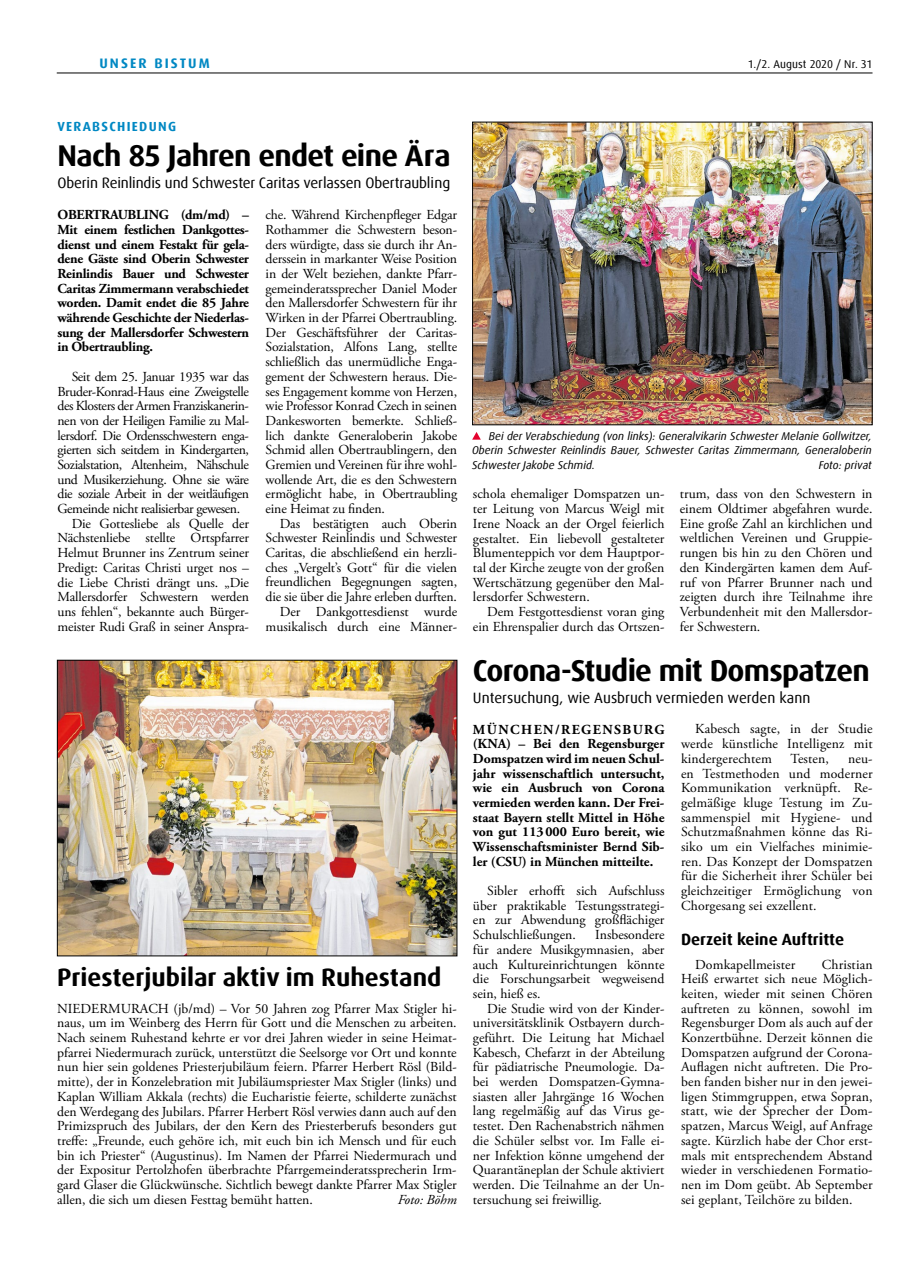
<style>
.page{position:relative;width:908px;height:1276px;background:#fff}
.page>*{position:absolute;margin:0;border:0;box-sizing:border-box;transform-origin:0 0}
.t1{font:700 30px "Dax Offc Pro";letter-spacing:-.025em;color:#000}
.t2{font:700 25px "Dax Offc Pro";color:#000}
.t3{font:700 16.25px "Dax Offc Pro";color:#000}
.t4{font:15px "Dax Offc Pro";letter-spacing:-.01em;color:#000}
.t5{font:13.75px/14.6px "Adobe Garamond Pro";letter-spacing:-.01em;color:#000;text-align:justify}
.t6{font:700 13.75px/14.6px "Adobe Garamond Pro";letter-spacing:-.015em;color:#000;text-align:justify}
.t7{font:13.75px "Adobe Garamond Pro";letter-spacing:-.03em;color:#000}
.t8{font:13.75px "Adobe Garamond Pro";letter-spacing:.01em;color:#000}
.t9{font:700 13.75px "Dax Offc Pro";letter-spacing:.15em;color:#0088c3}
.t10{font:italic 13.75px "Adobe Garamond Pro";color:#000}
.t11{font:700 13.12px "Dax Offc Pro";letter-spacing:.1em;color:#0088c3}
.t12{font:italic 11.25px/14.8px "Dax Offc Pro";color:#000;text-align:justify}
.t13{font:11.25px "Dax Offc Pro";letter-spacing:.005em;color:#000}
</style>
<div class="page">
<hr style="left:57px;top:73px;width:815px;height:1px;background:#000">
<img style="left:474px;top:124px;width:395px;height:299px">
<div style="left:472px;top:122px;width:399px;height:303px;border:1px solid #000"></div>
<svg style="left:472px;top:432px;width:8px;height:8px"></svg>
<img style="left:59px;top:662px;width:396px;height:292px">
<div style="left:57px;top:660px;width:400px;height:296px;border:1px solid #000"></div>
<p class="t9" style="left:99px;top:54px;width:112px">UNSER BISTUM</p>
<p class="t13" style="left:747px;top:56px;width:126px">1./2. August 2020 / Nr. 31</p>
<p class="t11" style="left:57px;top:118px;width:120px">VERABSCHIEDUNG</p>
<h1 class="t1" style="left:57px;top:136px;width:394px">Nach 85 Jahren endet eine Ära</h1>
<p class="t4" style="left:57px;top:173px;width:394px">Oberin Reinlindis und Schwester Caritas verlassen Obertraubling</p>
<p class="t6" style="left:57px;top:208px;width:193px">OBERTRAUBLING (dm/md) – Mit einem festlichen Dankgottes&shy;dienst und einem Festakt für gela&shy;dene Gäste sind Oberin Schwester Reinlindis Bauer und Schwester Caritas Zimmermann verabschiedet worden. Damit endet die 85 Jahre währende Geschichte der Niederlas&shy;sung der Mallersdorfer Schwestern in Obertraubling.</p>
<p class="t7" style="left:72px;top:368px;width:179px">Seit dem 25. Januar 1935 war das</p>
<p class="t7" style="left:57px;top:383px;width:193px">Bruder-Konrad-Haus eine Zweigstelle</p>
<p class="t7" style="left:57px;top:398px;width:193px">des Klosters der Armen Franziskanerin-</p>
<p class="t7" style="left:57px;top:412px;width:193px">nen von der Heiligen Familie zu Mal-</p>
<p class="t7" style="left:57px;top:427px;width:193px">lersdorf. Die Ordensschwestern enga-</p>
<p class="t7" style="left:57px;top:442px;width:193px">gierten sich seitdem in Kindergarten,</p>
<p class="t7" style="left:57px;top:456px;width:193px">Sozialstation, Altenheim, Nähschule</p>
<p class="t7" style="left:57px;top:471px;width:193px">und Musikerziehung. Ohne sie wäre</p>
<p class="t7" style="left:57px;top:486px;width:193px">die soziale Arbeit in der weitläufigen</p>
<p class="t7" style="left:57px;top:500px;width:184px">Gemeinde nicht realisierbar gewesen.</p>
<p class="t5" style="left:72px;top:516px;width:179px">Die Gottesliebe als Quelle der</p>
<p class="t5" style="left:57px;top:531px;width:193px">Nächstenliebe stellte Ortspfarrer</p>
<p class="t5" style="left:57px;top:546px;width:193px">Helmut Brunner ins Zentrum seiner</p>
<p class="t5" style="left:57px;top:560px;width:193px">Predigt: Caritas Christi urget nos –</p>
<p class="t5" style="left:57px;top:575px;width:193px">die Liebe Christi drängt uns. „Die</p>
<p class="t5" style="left:57px;top:590px;width:193px">Mallersdorfer Schwestern werden</p>
<p class="t5" style="left:57px;top:605px;width:193px">uns fehlen“, bekannte auch Bürger-</p>
<p class="t5" style="left:57px;top:619px;width:193px">meister Rudi Graß in seiner Anspra-</p>
<p class="t5" style="left:265px;top:208px;width:193px">che. Während Kirchenpfleger Edgar Rothammer die Schwestern beson&shy;ders würdigte, dass sie durch ihr An&shy;derssein in markanter Weise Position in der Welt beziehen, dankte Pfarr&shy;gemeinderatssprecher Daniel Moder den Mallersdorfer Schwestern für ihr Wirken in der Pfarrei Obertraubling.<br>Der Geschäftsführer der Caritas-Sozialstation, Alfons Lang, stellte schließlich das unermüdliche Enga&shy;gement der Schwestern heraus. Die&shy;ses Engagement komme von Herzen, wie Professor Konrad Czech in seinen Dankesworten bemerkte. Schließ&shy;lich dankte Generaloberin Jakobe Schmid allen Obertraublingern, den Gremien und Vereinen für ihre wohl&shy;wollende Art, die es den Schwestern ermöglicht habe, in Obertraubling eine Heimat zu finden.</p>
<p class="t5" style="left:265px;top:516px;width:193px;text-align:right">Das bestätigten auch Oberin Schwester Reinlindis und Schwester Caritas, die abschließend ein herzli&shy;ches „Vergelt’s Gott“ für die vielen freundlichen Begegnungen sagten, die sie über die Jahre erleben durften.<br>Der Dankgottesdienst wurde musikalisch durch eine Männer-</p>
<h2 class="t2" style="left:57px;top:961px;width:385px">Priesterjubilar aktiv im Ruhestand</h2>
<p class="t5" style="left:57px;top:1001px;width:401px">NIEDERMURACH (jb/md) – Vor 50 Jahren zog Pfarrer Max Stigler hi&shy;naus, um im Weinberg des Herrn für Gott und die Menschen zu arbeiten.<br>Nach seinem Ruhestand kehrte er vor drei Jahren wieder in seine Heimat&shy;pfarrei Niedermurach zurück, unterstützt die Seelsorge vor Ort und konnte nun hier sein goldenes Priesterjubiläum feiern. Pfarrer Herbert Rösl (Bild&shy;mitte), der in Konzelebration mit Jubiläumspriester Max Stigler (links) und Kaplan William Akkala (rechts) die Eucharistie feierte, schilderte zunächst den Werdegang des Jubilars. Pfarrer Herbert Rösl verwies dann auch auf den Primizspruch des Jubilars, der den Kern des Priesterberufs besonders gut treffe: „Freunde, euch gehöre ich, mit euch bin ich Mensch und für euch bin ich Priester“ (Augustinus). Im Namen der Pfarrei Niedermurach und der Expositur Pertolzhofen überbrachte Pfarrgemeinderatssprecherin Irm&shy;gard Glaser die Glückwünsche. Sichtlich bewegt dankte Pfarrer Max Stigler allen, die sich um diesen Festtag bemüht hatten.</p>
<p class="t10" style="left:397px;top:1191px;width:60px">Foto: Böhm</p>
<p class="t12" style="left:472px;top:428px;width:401px;text-indent:17px">Bei der Verabschiedung (von links): Generalvikarin Schwester Melanie Gollwitzer, Oberin Schwester Reinlindis Bauer, Schwester Caritas Zimmermann, Generaloberin Schwester Jakobe Schmid.</p>
<p class="t12" style="left:818px;top:458px;width:55px">Foto: privat</p>
<p class="t5" style="left:473px;top:487px;width:193px">schola ehemaliger Domspatzen un&shy;ter Leitung von Marcus Weigl mit Irene Noack an der Orgel feierlich gestaltet. Ein liebevoll gestalteter Blumenteppich vor dem Hauptpor&shy;tal der Kirche zeugte von der großen Wertschätzung gegenüber den Mal&shy;lersdorfer Schwestern.</p>
<p class="t5" style="left:473px;top:605px;width:193px;text-align:right">Dem Festgottesdienst voran ging ein Ehrenspalier durch das Ortszen-</p>
<p class="t5" style="left:679px;top:487px;width:194px">trum, dass von den Schwestern in einem Oldtimer abgefahren wurde.<br>Eine große Zahl an kirchlichen und weltlichen Vereinen und Gruppie&shy;rungen bis hin zu den Chören und den Kindergärten kamen dem Auf&shy;ruf von Pfarrer Brunner nach und zeigten durch ihre Teilnahme ihre Verbundenheit mit den Mallersdor&shy;fer Schwestern.</p>
<h1 class="t1" style="left:473px;top:651px;width:398px">Corona-Studie mit Domspatzen</h1>
<p class="t4" style="left:473px;top:688px;width:339px">Untersuchung, wie Ausbruch vermieden werden kann</p>
<p class="t6" style="left:473px;top:722px;width:193px">MÜNCHEN/REGENSBURG (KNA) – Bei den Regensburger Domspatzen wird im neuen Schul&shy;jahr wissenschaftlich untersucht, wie ein Ausbruch von Corona vermieden werden kann. Der Frei&shy;staat Bayern stellt Mittel in Höhe von gut 113000 Euro bereit, wie Wissenschaftsminister Bernd Sib&shy;ler (CSU) in München mitteilte.</p>
<p class="t5" style="left:473px;top:884px;width:193px;text-indent:14px">Sibler erhofft sich Aufschluss über praktikable Testungsstrategi&shy;en zur Abwendung großflächiger Schulschließungen.</p>
<p class="t5" style="left:473px;top:928px;width:193px;text-indent:122px">Insbesondere für andere Musikgymnasien, aber auch Kultureinrichtungen könnte die Forschungsarbeit wegweisend sein, hieß es.</p>
<p class="t5" style="left:473px;top:1001px;width:193px;text-indent:14px">Die Studie wird von der Kinder&shy;universitätsklinik Ostbayern durch&shy;geführt. Die Leitung hat Michael Kabesch, Chefarzt in der Abteilung für pädiatrische Pneumologie. Da&shy;bei werden Domspatzen-Gymna&shy;siasten aller Jahrgänge 16 Wochen lang regelmäßig auf das Virus ge&shy;testet. Den Rachenabstrich nähmen die Schüler selbst vor. Im Falle ei&shy;ner Infektion könne umgehend der Quarantäneplan der Schule aktiviert werden. Die Teilnahme an der Un&shy;tersuchung sei freiwillig.</p>
<p class="t5" style="left:680px;top:722px;width:193px;text-indent:14px">Kabesch sagte, in der Studie werde künstliche Intelligenz mit kindergerechtem</p>
<p class="t5" style="left:790px;top:751px;width:40px">Testen,</p>
<p class="t5" style="left:680px;top:751px;width:193px;text-indent:167px">neu&shy;en Testmethoden und moderner Kommunikation verknüpft. Re&shy;gelmäßige kluge Testung im Zu&shy;sammenspiel mit Hygiene- und Schutzmaßnahmen könne das Ri&shy;siko um ein Vielfaches minimie&shy;ren. Das Konzept der Domspatzen für die Sicherheit ihrer Schüler bei gleichzeitiger Ermöglichung von Chorgesang sei exzellent.</p>
<p class="t3" style="left:680px;top:928px;width:164px">Derzeit keine Auftritte</p>
<p class="t8" style="left:695px;top:956px;width:101px">Domkapellmeister</p>
<p class="t5" style="left:680px;top:957px;width:193px;text-indent:141px">Christian Heiß erwartet sich neue Möglich&shy;keiten, wieder mit seinen Chören auftreten zu können, sowohl im Regensburger Dom als auch auf der Konzertbühne. Derzeit können die Domspatzen aufgrund der Corona-Auflagen nicht auftreten. Die Pro&shy;ben fanden bisher nur in den jewei&shy;ligen Stimmgruppen, etwa Sopran, statt, wie der Sprecher der Dom&shy;spatzen, Marcus Weigl, auf Anfrage sagte. Kürzlich habe der Chor erst&shy;mals mit entsprechendem Abstand wieder in verschiedenen Formatio&shy;nen im Dom geübt. Ab September sei geplant, Teilchöre zu bilden.</p>
</div>
